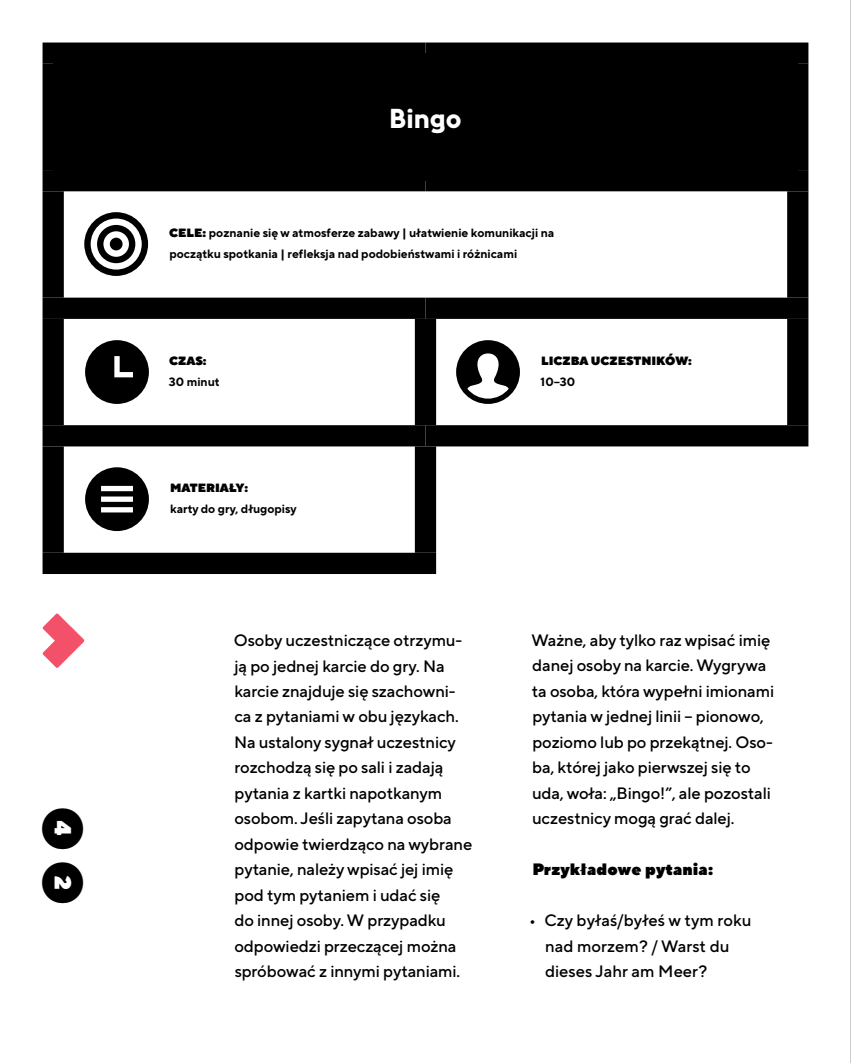
<style>
.page{position:relative;width:851px;height:1063px;background:#fff}
.page>*{position:absolute;margin:0;border:0;box-sizing:border-box;transform-origin:0 0}
.t1{font:900 43.5px "TT Norms Pro";color:#000}
.t2{font:700 27px "Euclid Flex";color:#fff}
.t3{font:500 16.5px/25.5px "TT Norms Pro";letter-spacing:-.005em;color:#000}
.t4{font:900 16.5px "TT Norms Pro";letter-spacing:.005em;color:#000}
.t5{font:700 12px/21px "TT Norms Pro";color:#000}
.t6{font:900 12px "TT Norms Pro";color:#000}
.s1{font-weight:900}
</style>
<div class="page">
<div style="left:53px;top:53px;width:744px;height:128px;background:#000"></div>
<div style="left:43px;top:43px;width:382px;height:21px;background:#000"></div>
<div style="left:43px;top:64px;width:21px;height:106px;background:#000"></div>
<div style="left:425px;top:43px;width:383px;height:21px;background:#000"></div>
<div style="left:787px;top:64px;width:21px;height:106px;background:#000"></div>
<div style="left:43px;top:170px;width:382px;height:21px;background:#000"></div>
<div style="left:43px;top:191px;width:21px;height:107px;background:#000"></div>
<div style="left:425px;top:170px;width:383px;height:21px;background:#000"></div>
<div style="left:787px;top:191px;width:21px;height:107px;background:#000"></div>
<div style="left:43px;top:298px;width:382px;height:21px;background:#000"></div>
<div style="left:43px;top:319px;width:21px;height:106px;background:#000"></div>
<div style="left:425px;top:298px;width:383px;height:21px;background:#000"></div>
<div style="left:415px;top:319px;width:21px;height:106px;background:#000"></div>
<div style="left:787px;top:319px;width:21px;height:106px;background:#000"></div>
<div style="left:43px;top:425px;width:382px;height:21px;background:#000"></div>
<div style="left:425px;top:425px;width:383px;height:21px;background:#000"></div>
<div style="left:415px;top:446px;width:21px;height:107px;background:#000"></div>
<div style="left:43px;top:446px;width:21px;height:107px;background:#000"></div>
<div style="left:43px;top:553px;width:393px;height:21px;background:#000"></div>
<svg style="left:85px;top:340px;width:64px;height:64px"></svg>
<svg style="left:43px;top:613px;width:41px;height:55px"></svg>
<svg style="left:84px;top:212px;width:64px;height:64px"></svg>
<svg style="left:456px;top:340px;width:64px;height:64px"></svg>
<svg style="left:85px;top:467px;width:64px;height:64px"></svg>
<hr style="left:850px;top:0;width:1px;height:1063px;background:#9c9c9c">
<h1 class="t1" style="left:92px;top:807px;width:99px;rotate:90deg">4 2</h1>
<h2 class="t2" style="left:389px;top:103px;width:74px">Bingo</h2>
<p class="t5" style="left:169px;top:222px;width:387px"><span class="s1">CELE:</span> poznanie się w atmosferze zabawy | ułatwienie komunikacji na początku spotkania | refleksja nad podobieństwami i różnicami</p>
<p class="t6" style="left:169px;top:353px;width:39px">CZAS:</p>
<p class="t5" style="left:169px;top:371px;width:52px">30 minut</p>
<p class="t6" style="left:170px;top:480px;width:79px">MATERIAŁY:</p>
<p class="t5" style="left:170px;top:498px;width:128px">karty do gry, długopisy</p>
<p class="t6" style="left:541px;top:353px;width:152px">LICZBA UCZESTNIKÓW:</p>
<p class="t5" style="left:540px;top:371px;width:36px">10–30</p>
<p class="t3" style="left:234px;top:627px;width:240px">Osoby uczestniczące otrzymu&shy;ją po jednej karcie do gry. Na karcie znajduje się szachowni&shy;ca z pytaniami w obu językach.<br>Na ustalony sygnał uczestnicy rozchodzą się po sali i zadają pytania z kartki napotkanym osobom. Jeśli zapytana osoba odpowie twierdząco na wybrane pytanie, należy wpisać jej imię pod tym pytaniem i udać się<br>do innej osoby. W przypadku odpowiedzi przeczącej można spróbować z innymi pytaniami.</p>
<p class="t3" style="left:531px;top:627px;width:244px">Ważne, aby tylko raz wpisać imię danej osoby na karcie. Wygrywa ta osoba, która wypełni imionami pytania w jednej linii – pionowo, poziomo lub po przekątnej. Oso&shy;ba, której jako pierwszej się to uda, woła: „Bingo!”, ale pozostali uczestnicy mogą grać dalej.</p>
<p class="t4" style="left:532px;top:859px;width:182px">Przykładowe pytania:</p>
<p class="t3" style="left:545px;top:907px;width:208px;text-indent:-16px">• Czy byłaś/byłeś w tym roku nad morzem? / Warst du dieses Jahr am Meer?</p>
</div>
